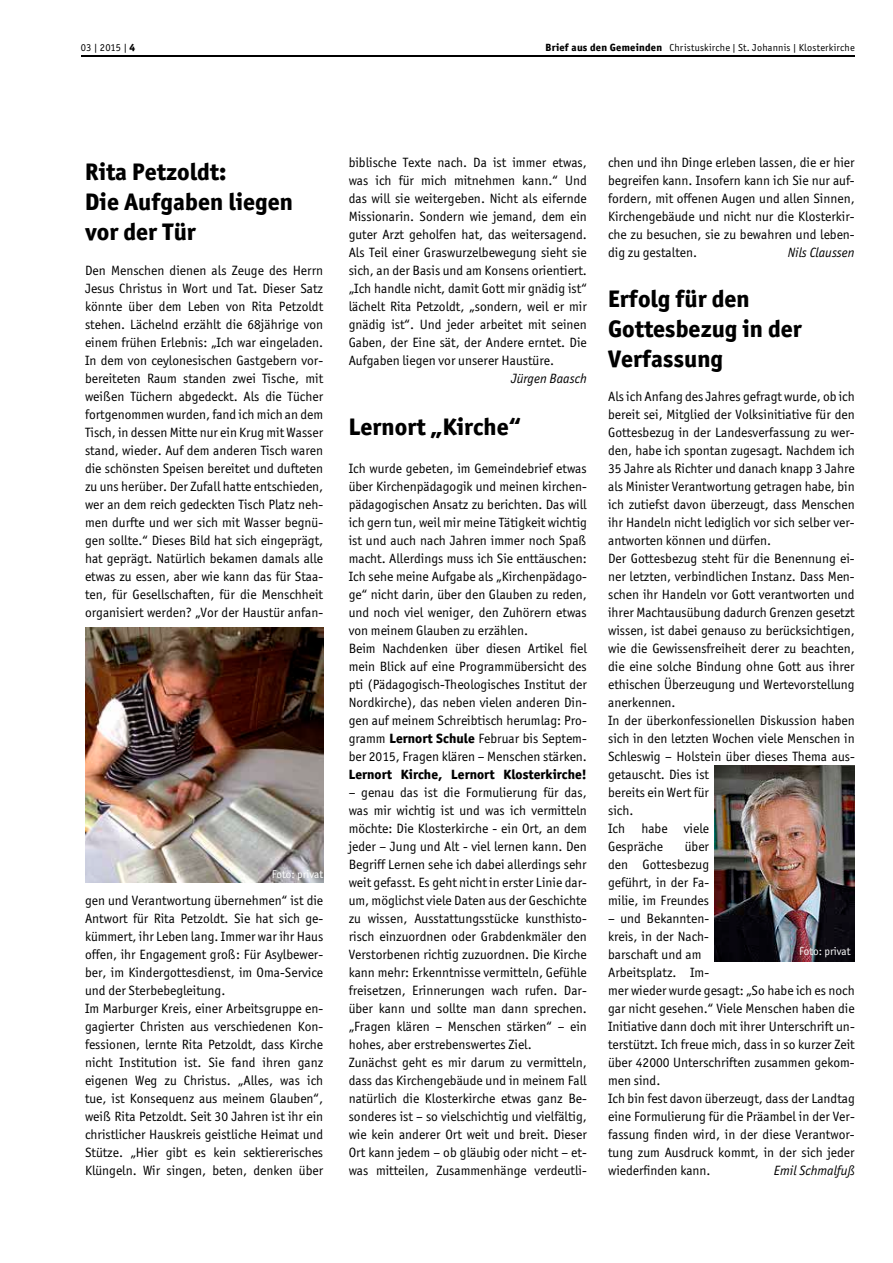
<style>
.page{position:relative;width:893px;height:1263px;background:#fff}
.page>*{position:absolute;margin:0;border:0;box-sizing:border-box;transform-origin:0 0}
.t1{font:800 24px/30px "Officina San ITC";color:#000}
.t2{font:13.5px/18px "Officina San ITC";color:#000}
.t3{font:italic 13.5px "Officina San ITC";color:#000}
.t4{font:800 13.5px "Officina San ITC";color:#000}
.t5{font:11.25px "Officina San ITC";color:#fff}
.t6{font:10.5px "Officina San ITC";letter-spacing:.01em;color:#000}
.t7{font:10.2px "Officina San ITC";letter-spacing:.02em;color:#000}
.s1{font-weight:800}
.s2{font-weight:800;font-size:10.5px}
</style>
<div class="page">
<img style="left:714px;top:765px;width:141px;height:196px">
<hr style="left:81px;top:55px;width:774px;height:2px;background:#000">
<img style="left:85px;top:627px;width:238px;height:255px">
<p class="t6" style="left:81px;top:41px;width:56px">03 | 2015 | <span class="s1">4</span></p>
<p class="t7" style="left:545px;top:41px;width:311px"><span class="s2">Brief aus den Gemeinden</span> Christuskirche | St. Johannis | Klosterkirche</p>
<h1 class="t1" style="left:85px;top:156px;width:210px">Rita Petzoldt:<br>Die Aufgaben liegen vor der Tür</h1>
<p class="t2" style="left:85px;top:261px;width:240px;text-align:justify">Den Menschen dienen als Zeuge des Herrn Jesus Christus in Wort und Tat. Dieser Satz könnte über dem Leben von Rita Petzoldt stehen. Lächelnd erzählt die 68jährige von einem frühen Erlebnis: „Ich war eingeladen.<br>In dem von ceylonesischen Gastgebern vor&shy;bereiteten Raum standen zwei Tische, mit weißen Tüchern abgedeckt. Als die Tücher fortgenommen wurden, fand ich mich an dem Tisch, in dessen Mitte nur ein Krug mit Wasser stand, wieder. Auf dem anderen Tisch waren die schönsten Speisen bereitet und dufteten zu uns herüber. Der Zufall hatte entschieden, wer an dem reich gedeckten Tisch Platz neh&shy;men durfte und wer sich mit Wasser begnü&shy;gen sollte.“ Dieses Bild hat sich eingeprägt, hat geprägt. Natürlich bekamen damals alle etwas zu essen, aber wie kann das für Staa&shy;ten, für Gesellschaften, für die Menschheit organisiert werden? „Vor der Haustür anfan-</p>
<p class="t5" style="left:272px;top:868px;width:53px">Foto: privat</p>
<p class="t2" style="left:85px;top:891px;width:240px">gen und Verantwortung übernehmen“ ist die Antwort für Rita Petzoldt. Sie hat sich ge&shy;kümmert, ihr Leben lang. Immer war ihr Haus offen, ihr Engagement groß: Für Asylbewer&shy;ber, im Kindergottesdienst, im Oma-Service und der Sterbebegleitung.<br>Im Marburger Kreis, einer Arbeitsgruppe en&shy;gagierter Christen aus verschiedenen Kon&shy;fessionen, lernte Rita Petzoldt, dass Kirche nicht Institution ist. Sie fand ihren ganz eigenen Weg zu Christus. „Alles, was ich tue, ist Konsequenz aus meinem Glauben“, weiß Rita Petzoldt. Seit 30 Jahren ist ihr ein christlicher Hauskreis geistliche Heimat und Stütze. „Hier gibt es kein sektiererisches Klüngeln. Wir singen, beten, denken über</p>
<p class="t2" style="left:349px;top:153px;width:240px;text-align:justify">biblische Texte nach. Da ist immer etwas, was ich für mich mitnehmen kann.“ Und das will sie weitergeben. Nicht als eifernde Missionarin. Sondern wie jemand, dem ein guter Arzt geholfen hat, das weitersagend.<br>Als Teil einer Graswurzelbewegung sieht sie sich, an der Basis und am Konsens orientiert. „Ich handle nicht, damit Gott mir gnädig ist“ lächelt Rita Petzoldt, „sondern, weil er mir gnädig ist“. Und jeder arbeitet mit seinen Gaben, der Eine sät, der Andere erntet. Die Aufgaben liegen vor unserer Haustüre.</p>
<p class="t3" style="left:511px;top:370px;width:77px">Jürgen Baasch</p>
<h1 class="t1" style="left:349px;top:411px;width:174px">Lernort „Kirche“</h1>
<p class="t2" style="left:349px;top:459px;width:240px">Ich wurde gebeten, im Gemeindebrief etwas über Kirchenpädagogik und meinen kirchen&shy;pädagogischen Ansatz zu berichten. Das will ich gern tun, weil mir meine Tätigkeit wichtig ist und auch nach Jahren immer noch Spaß macht. Allerdings muss ich Sie enttäuschen:<br>Ich sehe meine Aufgabe als „Kirchenpädago&shy;ge“ nicht darin, über den Glauben zu reden, und noch viel weniger, den Zuhörern etwas von meinem Glauben zu erzählen.<br>Beim Nachdenken über diesen Artikel fiel mein Blick auf eine Programmübersicht des pti (Pädagogisch-Theologisches Institut der Nordkirche), das neben vielen anderen Din&shy;gen auf meinem Schreibtisch herumlag: Pro&shy;gramm <span class="s1">Lernort Schule</span> Februar bis Septem&shy;ber 2015, Fragen klären – Menschen stärken.</p>
<p class="t4" style="left:349px;top:766px;width:240px">Lernort Kirche, Lernort Klosterkirche!</p>
<p class="t2" style="left:349px;top:783px;width:240px">– genau das ist die Formulierung für das, was mir wichtig ist und was ich vermitteln möchte: Die Klosterkirche - ein Ort, an dem jeder – Jung und Alt - viel lernen kann. Den Begriff Lernen sehe ich dabei allerdings sehr weit gefasst. Es geht nicht in erster Linie dar&shy;um, möglichst viele Daten aus der Geschichte zu wissen, Ausstattungsstücke kunsthisto&shy;risch einzuordnen oder Grabdenkmäler den Verstorbenen richtig zuzuordnen. Die Kirche kann mehr: Erkenntnisse vermitteln, Gefühle freisetzen, Erinnerungen wach rufen. Dar&shy;über kann und sollte man dann sprechen. „Fragen klären – Menschen stärken“ – ein hohes, aber erstrebenswertes Ziel.<br>Zunächst geht es mir darum zu vermitteln, dass das Kirchengebäude und in meinem Fall natürlich die Klosterkirche etwas ganz Be&shy;sonderes ist – so vielschichtig und vielfältig, wie kein anderer Ort weit und breit. Dieser Ort kann jedem – ob gläubig oder nicht – et&shy;was mitteilen, Zusammenhänge verdeutli-</p>
<p class="t2" style="left:608px;top:153px;width:248px;text-align:justify">chen und ihn Dinge erleben lassen, die er hier begreifen kann. Insofern kann ich Sie nur auf&shy;fordern, mit offenen Augen und allen Sinnen, Kirchengebäude und nicht nur die Klosterkir&shy;che zu besuchen, sie zu bewahren und leben&shy;dig zu gestalten.</p>
<p class="t3" style="left:788px;top:244px;width:69px">Nils Claussen</p>
<h1 class="t1" style="left:608px;top:284px;width:195px">Erfolg für den<br>Gottesbezug in der<br>Verfassung</h1>
<p class="t2" style="left:608px;top:387px;width:248px">Als ich Anfang des Jahres gefragt wurde, ob ich bereit sei, Mitglied der Volksinitiative für den Gottesbezug in der Landesverfassung zu wer&shy;den, habe ich spontan zugesagt. Nachdem ich 35 Jahre als Richter und danach knapp 3 Jahre als Minister Verantwortung getragen habe, bin ich zutiefst davon überzeugt, dass Menschen ihr Handeln nicht lediglich vor sich selber ver&shy;antworten können und dürfen.<br>Der Gottesbezug steht für die Benennung ei&shy;ner letzten, verbindlichen Instanz. Dass Men&shy;schen ihr Handeln vor Gott verantworten und ihrer Machtausübung dadurch Grenzen gesetzt wissen, ist dabei genauso zu berücksichtigen, wie die Gewissensfreiheit derer zu beachten, die eine solche Bindung ohne Gott aus ihrer ethischen Überzeugung und Wertevorstellung anerkennen.<br>In der überkonfessionellen Diskussion haben sich in den letzten Wochen viele Menschen in Schleswig – Holstein über dieses Thema aus&shy;getauscht. Dies ist<br>bereits ein Wert für<br>sich.<br>Ich habe viele<br>Gespräche</p>
<p class="t2" style="left:608px;top:837px;width:103px;text-align:justify;text-indent:77px">über den Gottesbezug geführt, in der Fa&shy;milie, im Freundes</p>
<p class="t2" style="left:608px;top:909px;width:248px">– und Bekannten-<br>kreis, in der Nach-<br>barschaft und am<br>Arbeitsplatz. Im-<br>mer wieder wurde gesagt: „So habe ich es noch gar nicht gesehen.“ Viele Menschen haben die Initiative dann doch mit ihrer Unterschrift un&shy;terstützt. Ich freue mich, dass in so kurzer Zeit über 42000 Unterschriften zusammen gekom&shy;men sind.<br>Ich bin fest davon überzeugt, dass der Landtag eine Formulierung für die Präambel in der Ver&shy;fassung finden wird, in der diese Verantwor&shy;tung zum Ausdruck kommt, in der sich jeder wiederfinden kann.</p>
<p class="t5" style="left:799px;top:944px;width:53px">Foto: privat</p>
<p class="t3" style="left:774px;top:1162px;width:82px">Emil Schmalfuß</p>
</div>
